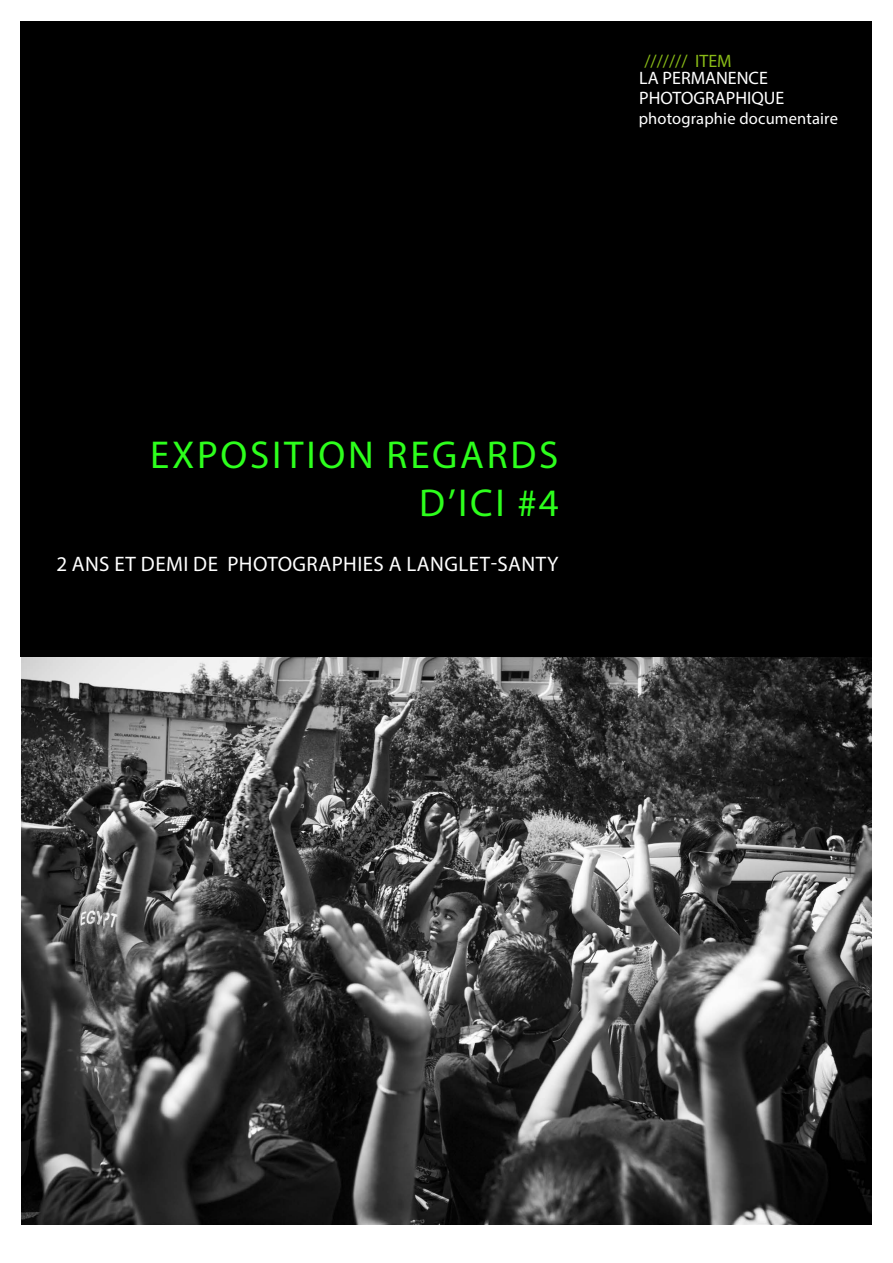
<style>
.page{position:relative;width:893px;height:1263px;background:#fff}
.page>*{position:absolute;margin:0;border:0;box-sizing:border-box;transform-origin:0 0}
.t1{font:39px/48px "Myriad Pro";letter-spacing:.07em;color:#2dff1c;text-align:right}
.t2{font:21px "Myriad Pro";letter-spacing:.02em;color:#fff}
.t3{font:18px/20.7px "Myriad Pro";color:#fff}
.t4{font:18px "Myriad Pro";color:#89ba17}
.t5{font:16.5px "Myriad Pro";letter-spacing:.01em;color:#fff}
</style>
<div class="page">
<div style="left:21px;top:21px;width:851px;height:636px;background:#000"></div>
<img style="left:21px;top:657px;width:851px;height:567px">
<p class="t4" style="left:644px;top:49px;width:89px">/////// ITEM</p>
<p class="t3" style="left:639px;top:67px;width:147px">LA PERMANENCE<br>PHOTOGRAPHIQUE</p>
<p class="t5" style="left:639px;top:108px;width:201px">photographie documentaire</p>
<h1 class="t1" style="left:150px;top:430px;width:410px">EXPOSITION REGARDS<br>D’ICI #4</h1>
<p class="t2" style="left:56px;top:551px;width:504px">2 ANS ET DEMI DE PHOTOGRAPHIES A LANGLET-SANTY</p>
</div>
